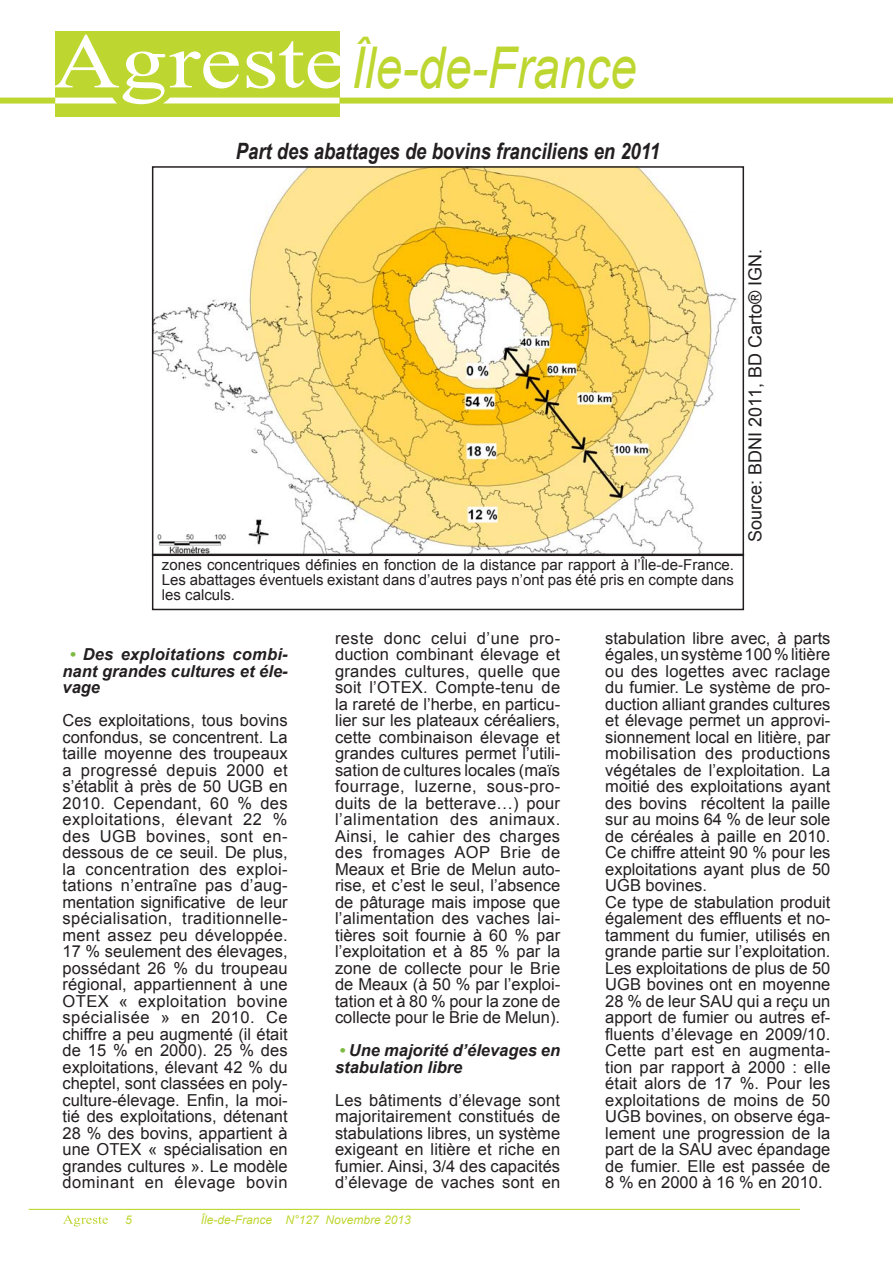
<style>
.page{position:relative;width:893px;height:1263px;background:#fff}
.page>*{position:absolute;margin:0;border:0;box-sizing:border-box;transform-origin:0 0}
.t1{font:italic 57.6px "Arial";color:#bed630;scale:.83 1}
.t2{font:italic 700 22.5px "Arial Narrow";color:#231f20}
.t3{font:18px "Arial";color:#231f20}
.t4{font:16.5px/16.5px "Arial";color:#231f20;text-align:justify}
.t5{font:italic 700 16.5px/16.5px "Arial";color:#231f20;text-align:justify}
.t6{font:15px/15px "Arial";color:#231f20;text-align:justify}
.t7{font:italic 12px "Arial";color:#bed630}
.s1{color:#7dba42}
</style>
<div class="page">
<svg style="left:63px;top:1215px;width:45px;height:11px"></svg>
<hr style="left:29px;top:1209px;width:771px;height:1px;background:#bed630">
<div style="left:55px;top:32px;width:285px;height:85px;background:#bed630"></div>
<div style="left:340px;top:98px;width:553px;height:6px;background:#bed630"></div>
<svg style="left:53px;top:35px;width:290px;height:69px"></svg>
<div style="left:0;top:98px;width:55px;height:6px;background:#bed630"></div>
<img style="left:155px;top:169px;width:583px;height:384px">
<div style="left:152px;top:166px;width:592px;height:390px;border:2px solid #231f20"></div>
<div style="left:152px;top:554px;width:592px;height:56px;border:1px solid #231f20"></div>
<h1 class="t1" style="left:352px;top:30px;width:345px">Île-de-France</h1>
<p class="t2" style="left:236px;top:134px;width:426px">Part des abattages de bovins franciliens en 2011</p>
<p class="t6" style="left:162px;top:558px;width:574px">zones concentriques définies en fonction de la distance par rapport à l’Île-de-France.<br>Les abattages éventuels existant dans d’autres pays n’ont pas été pris en compte dans les calculs.</p>
<p class="t3" style="left:743px;top:542px;width:295px;rotate:-90deg">Source: BDNI 2011, BD Carto® IGN.</p>
<p class="t5" style="left:63px;top:647px;width:227px;text-indent:7px"><span class="s1">•</span> Des exploitations combi&shy;nant grandes cultures et éle&shy;vage</p>
<p class="t4" style="left:63px;top:712px;width:227px">Ces exploitations, tous bovins confondus, se concentrent. La taille moyenne des troupeaux a progressé depuis 2000 et s’établit à près de 50 UGB en 2010. Cependant, 60 % des exploitations, élevant 22 % des UGB bovines, sont en&shy;dessous de ce seuil. De plus, la concentration des exploi&shy;tations n’entraîne pas d’aug&shy;mentation significative de leur spécialisation, traditionnelle&shy;ment assez peu développée.<br>17 % seulement des élevages, possédant 26 % du troupeau régional, appartiennent à une OTEX « exploitation bovine spécialisée » en 2010. Ce chiffre a peu augmenté (il était de 15 % en 2000). 25 % des exploitations, élevant 42 % du cheptel, sont classées en poly&shy;culture-élevage. Enfin, la moi&shy;tié des exploitations, détenant 28 % des bovins, appartient à une OTEX « spécialisation en grandes cultures ». Le modèle dominant en élevage bovin</p>
<p class="t4" style="left:335px;top:630px;width:227px">reste donc celui d’une pro&shy;duction combinant élevage et grandes cultures, quelle que soit l’OTEX. Compte-tenu de la rareté de l’herbe, en particu&shy;lier sur les plateaux céréaliers, cette combinaison élevage et grandes cultures permet l’utili&shy;sation de cultures locales (maïs fourrage, luzerne, sous-pro&shy;duits de la betterave…) pour l’alimentation des animaux.<br>Ainsi, le cahier des charges des fromages AOP Brie de Meaux et Brie de Melun auto&shy;rise, et c’est le seul, l’absence de pâturage mais impose que l’alimentation des vaches lai&shy;tières soit fournie à 60 % par l’exploitation et à 85 % par la zone de collecte pour le Brie de Meaux (à 50 % par l’exploi&shy;tation et à 80 % pour la zone de collecte pour le Brie de Melun).</p>
<p class="t5" style="left:335px;top:1043px;width:227px"><span class="s1">•</span> Une majorité d’élevages en stabulation libre</p>
<p class="t4" style="left:335px;top:1092px;width:227px">Les bâtiments d’élevage sont majoritairement constitués de stabulations libres, un système exigeant en litière et riche en fumier. Ainsi, 3/4 des capacités d’élevage de vaches sont en</p>
<p class="t7" style="left:125px;top:1211px;width:8px">5</p>
<p class="t7" style="left:201px;top:1212px;width:212px">Île-de-France N°127 Novembre 2013</p>
<p class="t4" style="left:605px;top:630px;width:227px">stabulation libre avec, à parts égales, un système 100 % litière ou des logettes avec raclage du fumier. Le système de pro&shy;duction alliant grandes cultures et élevage permet un approvi&shy;sionnement local en litière, par mobilisation des productions végétales de l’exploitation. La moitié des exploitations ayant des bovins récoltent la paille sur au moins 64 % de leur sole de céréales à paille en 2010.<br>Ce chiffre atteint 90 % pour les exploitations ayant plus de 50<br>UGB bovines.</p>
<p class="t4" style="left:605px;top:894px;width:227px">Ce type de stabulation produit également des effluents et no&shy;tamment du fumier, utilisés en grande partie sur l’exploitation.<br>Les exploitations de plus de 50<br>UGB bovines ont en moyenne 28 % de leur SAU qui a reçu un apport de fumier ou autres ef&shy;fluents d’élevage en 2009/10.<br>Cette part est en augmenta&shy;tion par rapport à 2000 : elle était alors de 17 %. Pour les exploitations de moins de 50<br>UGB bovines, on observe éga&shy;lement une progression de la part de la SAU avec épandage de fumier. Elle est passée de 8 % en 2000 à 16 % en 2010.</p>
</div>
